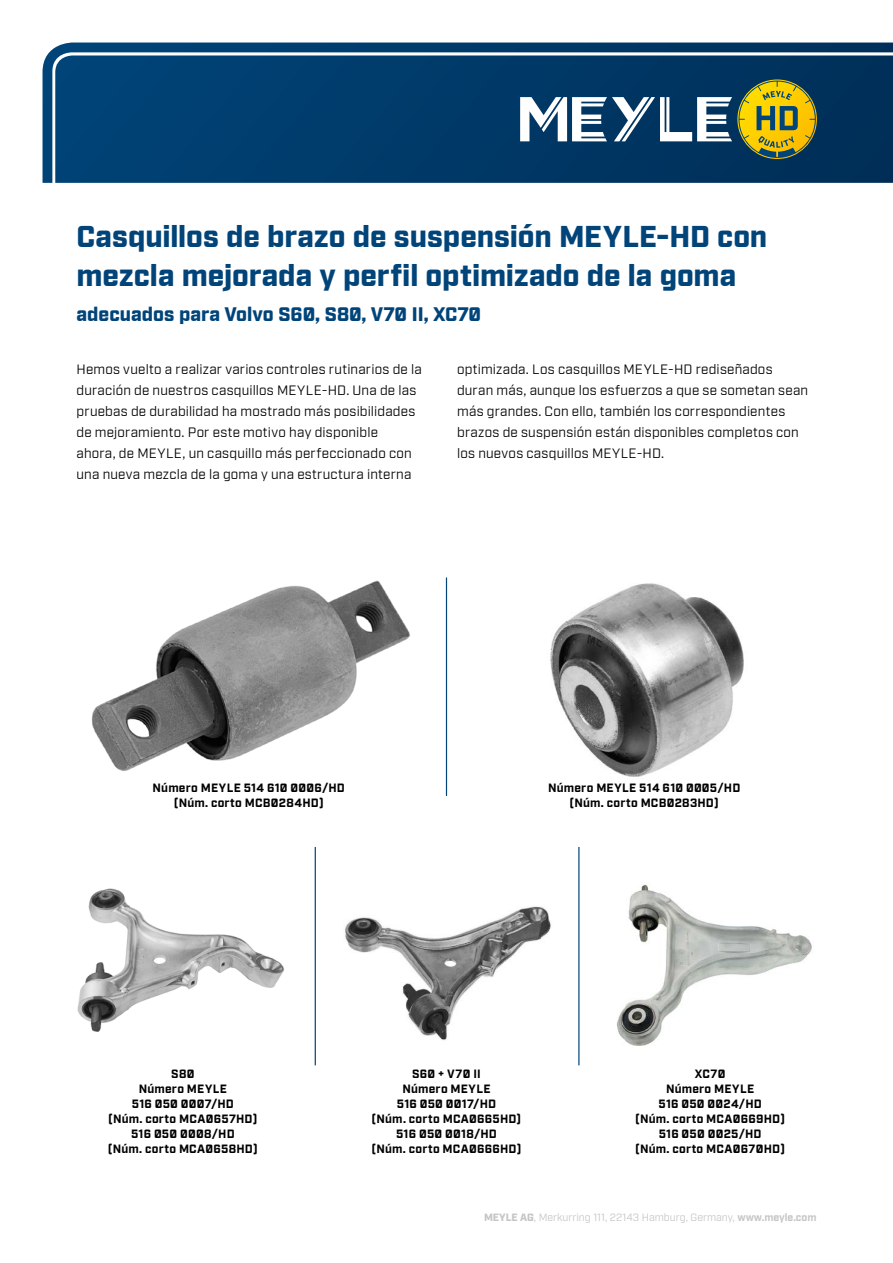
<style>
.page{position:relative;width:893px;height:1263px;background:#fff}
.page>*{position:absolute;margin:0;border:0;box-sizing:border-box;transform-origin:0 0}
.t1{font:900 30px/39px "Industry Meyle";color:#004479}
.t2{font:900 19.5px "Industry Meyle";color:#004479}
.t3{font:13.5px/21px "Industry Meyle";letter-spacing:.015em;color:#000}
.t4{font:700 12px/15px "Industry Meyle";letter-spacing:.02em;color:#000;text-align:center}
.t5{font:10.5px "Industry Meyle";color:#c6c6c6}
.s1{font-weight:900}
.s2{font-weight:700}
</style>
<div class="page">
<img style="left:92px;top:580px;width:318px;height:191px">
<img style="left:77px;top:888px;width:208px;height:144px">
<img style="left:616px;top:884px;width:196px;height:162px">
<img style="left:345px;top:906px;width:206px;height:134px">
<img style="left:550px;top:583px;width:194px;height:194px">
<hr style="left:446px;top:577px;width:1px;height:219px;background:#004479">
<svg style="left:43px;top:43px;width:850px;height:140px;background:#09416e"></svg>
<svg style="left:738px;top:81px;width:78px;height:77px;background:#9b9429"></svg>
<svg style="left:520px;top:97px;width:212px;height:44px"></svg>
<hr style="left:315px;top:847px;width:1px;height:218px;background:#004479">
<hr style="left:578px;top:847px;width:1px;height:218px;background:#004479">
<h1 class="t1" style="left:77px;top:219px;width:692px">Casquillos de brazo de suspensión MEYLE-HD con mezcla mejorada y perfil optimizado de la goma</h1>
<h2 class="t2" style="left:77px;top:302px;width:406px">adecuados para Volvo S60, S80, V70 II, XC70</h2>
<p class="t3" style="left:77px;top:359px;width:347px">Hemos vuelto a realizar varios controles rutinarios de la duración de nuestros casquillos MEYLE-HD. Una de las pruebas de durabilidad ha mostrado más posibilidades de mejoramiento. Por este motivo hay disponible<br>ahora, de MEYLE, un casquillo más perfeccionado con una nueva mezcla de la goma y una estructura interna</p>
<p class="t3" style="left:457px;top:359px;width:353px">optimizada. Los casquillos MEYLE-HD rediseñados duran más, aunque los esfuerzos a que se sometan sean más grandes. Con ello, también los correspondientes brazos de suspensión están disponibles completos con los nuevos casquillos MEYLE-HD.</p>
<p class="t4" style="left:153px;top:781px;width:194px">Número MEYLE 514 610 0006/HD (Núm. corto MCB0284HD)</p>
<p class="t4" style="left:548px;top:781px;width:194px">Número MEYLE 514 610 0005/HD (Núm. corto MCB0283HD)</p>
<p class="t4" style="left:108px;top:1067px;width:151px">S80<br>Número MEYLE<br>516 050 0007/HD<br>(Núm. corto MCA0657HD)<br>516 050 0008/HD<br>(Núm. corto MCA0658HD)</p>
<p class="t4" style="left:372px;top:1067px;width:151px">S60 + V70 II<br>Número MEYLE<br>516 050 0017/HD<br>(Núm. corto MCA0665HD)<br>516 050 0018/HD<br>(Núm. corto MCA0666HD)</p>
<p class="t4" style="left:635px;top:1067px;width:151px">XC70<br>Número MEYLE<br>516 050 0024/HD<br>(Núm. corto MCA0669HD)<br>516 050 0025/HD<br>(Núm. corto MCA0670HD)</p>
<p class="t5" style="left:484px;top:1211px;width:334px"><span class="s1">MEYLE AG</span>, Merkurring 111, 22143 Hamburg, Germany, <span class="s2">www.meyle.com</span></p>
</div>
